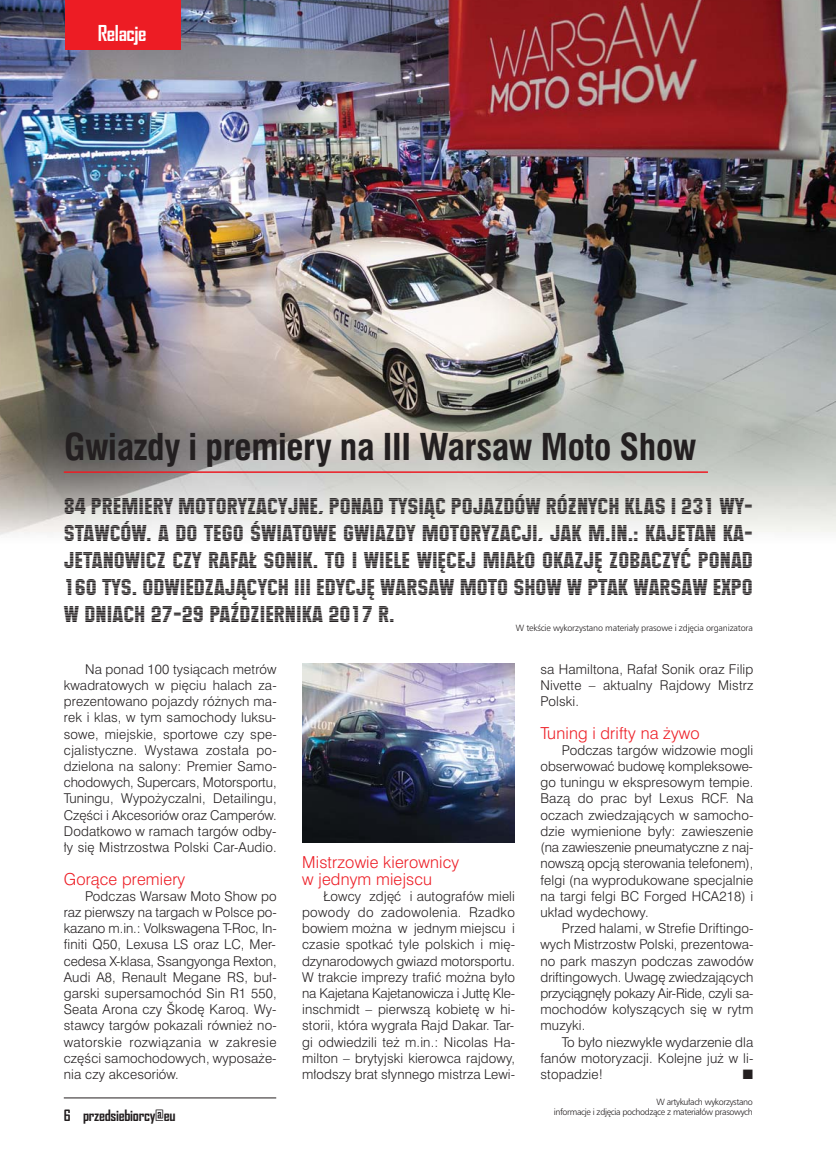
<style>
.page{position:relative;width:838px;height:1149px;background:#fff}
.page>*{position:absolute;margin:0;border:0;box-sizing:border-box;transform-origin:0 0}
.t1{font:700 36px "Swis 721 Cn EU";letter-spacing:-.01em;color:#231f20}
.t2{font:22.5px/27px "Maximus EU";color:#231f20;text-align:justify}
.t3{font:700 21px "Agency FB";letter-spacing:-.02em;color:#fff}
.t4{font:16.5px/16.2px "Swis 721 Lt EU";letter-spacing:.01em;color:#ed1c24}
.t5{font:700 15px "Agency FB";letter-spacing:-.02em;color:#231f20}
.t6{font:13.5px/16.2px "Swis 721 Lt EU";letter-spacing:.01em;color:#231f20;text-align:justify}
.t7{font:13.5px "Zapf Dingbats ITC";color:#231f20}
.t8{font:9px/10.5px "Humnst 777 Lt EU";letter-spacing:-.04em;color:#231f20;text-align:right}
.t9{font:9px "Humnst 777 Lt EU";letter-spacing:-.02em;color:#231f20}
</style>
<div class="page">
<img style="left:0;top:0;width:835px;height:535px">
<hr style="left:64px;top:471px;width:644px;height:1px;background:#ed1c24">
<img style="left:302px;top:663px;width:212px;height:179px">
<hr style="left:64px;top:1097px;width:212px;height:1px;background:#231f20">
<div style="left:65px;top:0;width:116px;height:50px;background:#ed1c24"></div>
<h3 class="t3" style="left:98px;top:21px;width:50px">Relacje</h3>
<h1 class="t1" style="left:64px;top:426px;width:633px">Gwiazdy i premiery na III Warsaw Moto Show</h1>
<p class="t2" style="left:64px;top:492px;width:690px">84 PREMIERY MOTORYZACYJNE, PONAD TYSIĄC POJAZDÓW RÓŻNYCH KLAS I 231 WY-STAWCÓW. A DO TEGO ŚWIATOWE GWIAZDY MOTORYZACJI, JAK M.IN.: KAJETAN KA-JETANOWICZ CZY RAFAŁ SONIK. TO I WIELE WIĘCEJ MIAŁO OKAZJĘ ZOBACZYĆ PONAD 160 TYS. ODWIEDZAJĄCYCH III EDYCJĘ WARSAW MOTO SHOW W PTAK WARSAW EXPO W DNIACH 27-29 PAŹDZIERNIKA 2017 R.</p>
<p class="t9" style="left:516px;top:623px;width:238px">W tekście wykorzystano materiały prasowe i zdjęcia organizatora</p>
<p class="t6" style="left:64px;top:662px;width:214px;text-indent:21px">Na ponad 100 tysiącach metrów kwadratowych w pięciu halach za&shy;prezentowano pojazdy różnych ma&shy;rek i klas, w tym samochody luksu&shy;sowe, miejskie, sportowe czy spe&shy;cjalistyczne. Wystawa została po&shy;dzielona na salony: Premier Samo&shy;chodowych, Supercars, Motorsportu, Tuningu, Wypożyczalni, Detailingu, Części i Akcesoriów oraz Camperów.<br>Dodatkowo w ramach targów odby&shy;ły się Mistrzostwa Polski Car-Audio.</p>
<p class="t4" style="left:64px;top:872px;width:123px">Gorące premiery</p>
<p class="t6" style="left:64px;top:888px;width:214px;text-indent:21px">Podczas Warsaw Moto Show po raz pierwszy na targach w Polsce po&shy;kazano m.in.: Volkswagena T-Roc, In&shy;finiti Q50, Lexusa LS oraz LC, Mer&shy;cedesa X-klasa, Ssangyonga Rexton, Audi A8, Renault Megane RS, buł&shy;garski supersamochód Sin R1 550, Seata Arona czy Škodę Karoq. Wy&shy;stawcy targów pokazali również no&shy;watorskie rozwiązania w zakresie części samochodowych, wyposaże&shy;nia czy akcesoriów.</p>
<p class="t5" style="left:64px;top:1106px;width:113px">6 przedsiebiorcy@eu</p>
<p class="t4" style="left:302px;top:855px;width:158px">Mistrzowie kierownicy w jednym miejscu</p>
<p class="t6" style="left:302px;top:888px;width:214px;text-indent:21px">Łowcy zdjęć i autografów mieli powody do zadowolenia. Rzadko bowiem można w jednym miejscu i czasie spotkać tyle polskich i mię&shy;dzynarodowych gwiazd motorsportu.<br>W trakcie imprezy trafić można było na Kajetana Kajetanowicza i Juttę Kle&shy;inschmidt – pierwszą kobietę w hi&shy;storii, która wygrała Rajd Dakar. Tar&shy;gi odwiedzili też m.in.: Nicolas Ha&shy;milton – brytyjski kierowca rajdowy, młodszy brat słynnego mistrza Lewi-</p>
<p class="t6" style="left:540px;top:662px;width:214px">sa Hamiltona, Rafał Sonik oraz Filip Nivette – aktualny Rajdowy Mistrz Polski.</p>
<p class="t4" style="left:540px;top:726px;width:161px">Tuning i drifty na żywo</p>
<p class="t6" style="left:540px;top:743px;width:214px;text-indent:21px">Podczas targów widzowie mogli obserwować budowę kompleksowe&shy;go tuningu w ekspresowym tempie.<br>Bazą do prac był Lexus RCF. Na oczach zwiedzających w samocho&shy;dzie wymienione były: zawieszenie (na zawieszenie pneumatyczne z naj&shy;nowszą opcją sterowania telefonem), felgi (na wyprodukowane specjalnie na targi felgi BC Forged HCA218) i układ wydechowy.</p>
<p class="t6" style="left:540px;top:921px;width:214px;text-indent:21px">Przed halami, w Strefie Driftingo&shy;wych Mistrzostw Polski, prezentowa&shy;no park maszyn podczas zawodów driftingowych. Uwagę zwiedzających przyciągnęły pokazy Air-Ride, czyli sa&shy;mochodów kołyszących się w rytm muzyki.</p>
<p class="t6" style="left:540px;top:1034px;width:214px;text-indent:21px">To było niezwykłe wydarzenie dla fanów motoryzacji. Kolejne już w li&shy;stopadzie!</p>
<p class="t7" style="left:743px;top:1069px;width:12px">■</p>
<p class="t8" style="left:553px;top:1096px;width:201px">W artykułach wykorzystano<br>informacje i zdjęcia pochodzące z materiałów prasowych</p>
</div>
